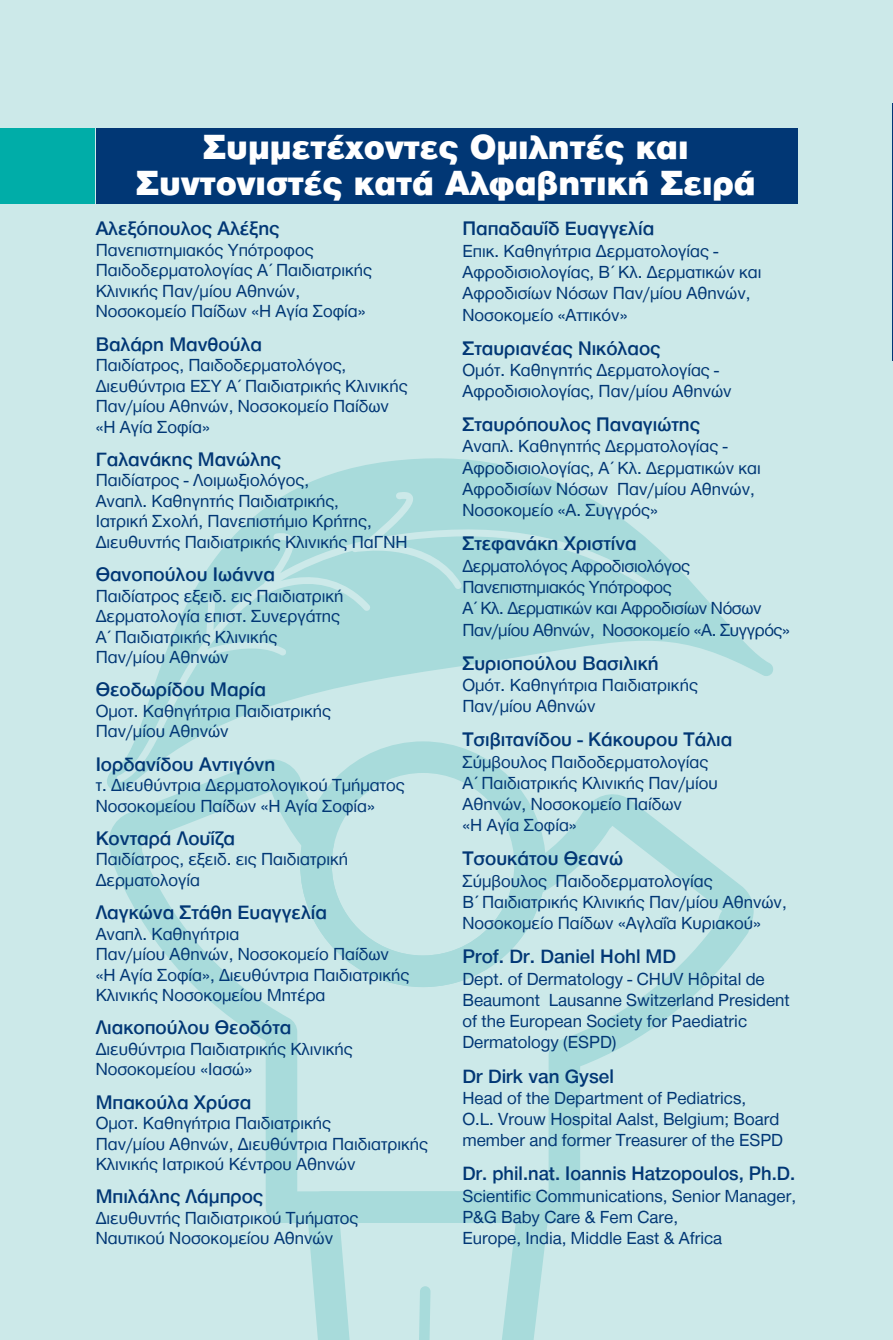
<style>
.page{position:relative;width:893px;height:1340px;background:#fff}
.page>*{position:absolute;margin:0;border:0;box-sizing:border-box;transform-origin:0 0}
.t1{font:900 36px "Helvetica Neue Greek";color:#fff}
.ΕΥΡΕΤΗΡΙΟ_ΤΙΤΛΟΙ{font:500 20.25px "Helvetica Neue Greek";color:#013775}
.ΕΥΡΕΤΗΡΙΟ_ΤΙΤΛΟΙ-2{font:18px/20.5px "Helvetica Neue Greek";color:#013775}
.ΕΥΡΕΤΗΡΙΟ_ΤΙΤΛΟΙ-3{font:18px/21.4px "Helvetica Neue Greek";letter-spacing:-.02em;color:#013775}
</style>
<div class="page">
<div style="left:0;top:0;width:893px;height:1339px;background:#cce9e9"></div>
<svg style="left:284px;top:1222px;width:281px;height:117px"></svg>
<svg style="left:109px;top:792px;width:645px;height:430px"></svg>
<svg style="left:300px;top:792px;width:246px;height:195px"></svg>
<svg style="left:107px;top:458px;width:666px;height:334px"></svg>
<hr style="left:892px;top:103px;width:1px;height:257px;background:#013775">
<div style="left:0;top:129px;width:95px;height:75px;background:#00ada8"></div>
<div style="left:96px;top:129px;width:701px;height:75px;background:#013775"></div>
<p class="t1" style="left:203px;top:128px;width:487px">Συμμετέχοντες Ομιλητές και</p>
<p class="t1" style="left:136px;top:164px;width:621px">Συντονιστές κατά Αλφαβητική Σειρά</p>
<p class="ΕΥΡΕΤΗΡΙΟ_ΤΙΤΛΟΙ" style="left:96px;top:218px;width:185px">Αλεξόπουλος Αλέξης</p>
<p class="ΕΥΡΕΤΗΡΙΟ_ΤΙΤΛΟΙ-2" style="left:96px;top:240px;width:278px">Πανεπιστημιακός Υπότροφος<br>Παιδοδερματολογίας Α΄ Παιδιατρικής<br>Κλινικής Παν/μίου Αθηνών,<br>Νοσοκομείο Παίδων «Η Αγία Σοφία»</p>
<p class="ΕΥΡΕΤΗΡΙΟ_ΤΙΤΛΟΙ" style="left:96px;top:333px;width:168px">Βαλάρη Μανθούλα</p>
<p class="ΕΥΡΕΤΗΡΙΟ_ΤΙΤΛΟΙ-2" style="left:96px;top:355px;width:313px">Παιδίατρος, Παιδοδερματολόγος,<br>Διευθύντρια ΕΣΥ Α΄ Παιδιατρικής Κλινικής<br>Παν/μίου Αθηνών, Νοσοκομείο Παίδων «Η Αγία Σοφία»</p>
<p class="ΕΥΡΕΤΗΡΙΟ_ΤΙΤΛΟΙ" style="left:96px;top:448px;width:187px">Γαλανάκης Μανώλης</p>
<p class="ΕΥΡΕΤΗΡΙΟ_ΤΙΤΛΟΙ-2" style="left:96px;top:470px;width:313px">Παιδίατρος - Λοιμωξιολόγος,<br>Αναπλ. Καθηγητής Παιδιατρικής,<br>Ιατρική Σχολή, Πανεπιστήμιο Κρήτης, Διευθυντής Παιδιατρικής Κλινικής ΠαΓΝΗ</p>
<p class="ΕΥΡΕΤΗΡΙΟ_ΤΙΤΛΟΙ" style="left:96px;top:563px;width:181px">Θανοπούλου Ιωάννα</p>
<p class="ΕΥΡΕΤΗΡΙΟ_ΤΙΤΛΟΙ-2" style="left:96px;top:585px;width:249px">Παιδίατρος εξειδ. εις Παιδιατρική<br>Δερματολογία επιστ. Συνεργάτης<br>Α΄ Παιδιατρικής Κλινικής<br>Παν/μίου Αθηνών</p>
<p class="ΕΥΡΕΤΗΡΙΟ_ΤΙΤΛΟΙ" style="left:96px;top:678px;width:172px">Θεοδωρίδου Μαρία</p>
<p class="ΕΥΡΕΤΗΡΙΟ_ΤΙΤΛΟΙ-2" style="left:96px;top:700px;width:237px">Ομοτ. Καθηγήτρια Παιδιατρικής<br>Παν/μίου Αθηνών</p>
<p class="ΕΥΡΕΤΗΡΙΟ_ΤΙΤΛΟΙ" style="left:96px;top:753px;width:181px">Ιορδανίδου Αντιγόνη</p>
<p class="ΕΥΡΕΤΗΡΙΟ_ΤΙΤΛΟΙ-2" style="left:96px;top:775px;width:311px">τ. Διευθύντρια Δερματολογικού Τμήματος<br>Νοσοκομείου Παίδων «Η Αγία Σοφία»</p>
<p class="ΕΥΡΕΤΗΡΙΟ_ΤΙΤΛΟΙ" style="left:96px;top:827px;width:141px">Κονταρά Λουΐζα</p>
<p class="ΕΥΡΕΤΗΡΙΟ_ΤΙΤΛΟΙ-2" style="left:96px;top:849px;width:254px">Παιδίατρος, εξειδ. εις Παιδιατρική<br>Δερματολογία</p>
<p class="ΕΥΡΕΤΗΡΙΟ_ΤΙΤΛΟΙ" style="left:96px;top:901px;width:233px">Λαγκώνα Στάθη Ευαγγελία</p>
<p class="ΕΥΡΕΤΗΡΙΟ_ΤΙΤΛΟΙ-2" style="left:96px;top:923px;width:315px">Αναπλ. Καθηγήτρια<br>Παν/μίου Αθηνών, Νοσοκομείο Παίδων «Η Αγία Σοφία», Διευθύντρια Παιδιατρικής<br>Κλινικής Νοσοκομείου Μητέρα</p>
<p class="ΕΥΡΕΤΗΡΙΟ_ΤΙΤΛΟΙ" style="left:96px;top:1016px;width:197px">Λιακοπούλου Θεοδότα</p>
<p class="ΕΥΡΕΤΗΡΙΟ_ΤΙΤΛΟΙ-2" style="left:96px;top:1038px;width:259px">Διευθύντρια Παιδιατρικής Κλινικής<br>Νοσοκομείου «Ιασώ»</p>
<p class="ΕΥΡΕΤΗΡΙΟ_ΤΙΤΛΟΙ" style="left:96px;top:1090px;width:157px">Μπακούλα Χρύσα</p>
<p class="ΕΥΡΕΤΗΡΙΟ_ΤΙΤΛΟΙ-2" style="left:96px;top:1112px;width:334px">Oμοτ. Καθηγήτρια Παιδιατρικής<br>Παν/μίου Αθηνών, Διευθύντρια Παιδιατρικής<br>Κλινικής Ιατρικού Κέντρου Αθηνών</p>
<p class="ΕΥΡΕΤΗΡΙΟ_ΤΙΤΛΟΙ" style="left:96px;top:1185px;width:169px">Μπιλάλης Λάμπρος</p>
<p class="ΕΥΡΕΤΗΡΙΟ_ΤΙΤΛΟΙ-2" style="left:96px;top:1207px;width:264px">Διευθυντής Παιδιατρικού Τμήματος<br>Ναυτικού Νοσοκομείου Αθηνών</p>
<p class="ΕΥΡΕΤΗΡΙΟ_ΤΙΤΛΟΙ" style="left:462px;top:218px;width:193px">Παπαδαυΐδ Ευαγγελία</p>
<p class="ΕΥΡΕΤΗΡΙΟ_ΤΙΤΛΟΙ-2" style="left:462px;top:240px;width:301px;line-height:21.4px">Επικ. Καθηγήτρια Δερματολογίας - Αφροδισιολογίας, Β΄ Κλ. Δερματικών και Αφροδισίων Νόσων Παν/μίου Αθηνών, Νοσοκομείο «Αττικόν»</p>
<p class="ΕΥΡΕΤΗΡΙΟ_ΤΙΤΛΟΙ" style="left:462px;top:337px;width:200px">Σταυριανέας Νικόλαος</p>
<p class="ΕΥΡΕΤΗΡΙΟ_ΤΙΤΛΟΙ-2" style="left:462px;top:359px;width:271px;line-height:21.4px">Ομότ. Καθηγητής Δερματολογίας -<br>Αφροδισιολογίας, Παν/μίου Αθηνών</p>
<p class="ΕΥΡΕΤΗΡΙΟ_ΤΙΤΛΟΙ" style="left:462px;top:413px;width:239px">Σταυρόπουλος Παναγιώτης</p>
<p class="ΕΥΡΕΤΗΡΙΟ_ΤΙΤΛΟΙ-2" style="left:462px;top:436px;width:300px;line-height:21.4px">Aναπλ. Καθηγητής Δερματολογίας - Αφροδισιολογίας, Α΄ Κλ. Δερματικών και Αφροδισίων Νόσων Παν/μίου Αθηνών, Νοσοκομείο «Α. Συγγρός»</p>
<p class="ΕΥΡΕΤΗΡΙΟ_ΤΙΤΛΟΙ" style="left:462px;top:533px;width:176px">Στεφανάκη Χριστίνα</p>
<p class="ΕΥΡΕΤΗΡΙΟ_ΤΙΤΛΟΙ-3" style="left:462px;top:555px;width:329px">Δερματολόγος Αφροδισιολόγος Πανεπιστημιακός Υπότροφος<br>Α΄ Κλ. Δερματικών και Αφροδισίων Νόσων Παν/μίου Αθηνών, Νοσοκομείο «Α. Συγγρός»</p>
<p class="ΕΥΡΕΤΗΡΙΟ_ΤΙΤΛΟΙ" style="left:462px;top:652px;width:198px">Συριοπούλου Βασιλική</p>
<p class="ΕΥΡΕΤΗΡΙΟ_ΤΙΤΛΟΙ-2" style="left:462px;top:674px;width:237px;line-height:21.4px">Ομότ. Καθηγήτρια Παιδιατρικής<br>Παν/μίου Αθηνών</p>
<p class="ΕΥΡΕΤΗΡΙΟ_ΤΙΤΛΟΙ" style="left:462px;top:728px;width:271px">Τσιβιτανίδου - Κάκουρου Τάλια</p>
<p class="ΕΥΡΕΤΗΡΙΟ_ΤΙΤΛΟΙ-2" style="left:462px;top:751px;width:257px;line-height:21.4px">Σύμβουλος Παιδοδερματολογίας<br>Α΄ Παιδιατρικής Κλινικής Παν/μίου</p>
<p class="ΕΥΡΕΤΗΡΙΟ_ΤΙΤΛΟΙ-2" style="left:462px;top:793px;width:221px;line-height:21.4px">Αθηνών, Νοσοκομείο Παίδων «Η Αγία Σοφία»</p>
<p class="ΕΥΡΕΤΗΡΙΟ_ΤΙΤΛΟΙ" style="left:462px;top:847px;width:162px">Τσουκάτου Θεανώ</p>
<p class="ΕΥΡΕΤΗΡΙΟ_ΤΙΤΛΟΙ-2" style="left:462px;top:870px;width:326px;line-height:21.4px">Σύμβουλος Παιδοδερματολογίας<br>Β΄ Παιδιατρικής Κλινικής Παν/μίου Αθηνών,<br>Νοσοκομείο Παίδων «Αγλαΐα Κυριακού»</p>
<p class="ΕΥΡΕΤΗΡΙΟ_ΤΙΤΛΟΙ" style="left:462px;top:945px;width:215px">Prof. Dr. Daniel Hohl MD</p>
<p class="ΕΥΡΕΤΗΡΙΟ_ΤΙΤΛΟΙ-2" style="left:462px;top:968px;width:329px;line-height:21.4px">Dept. of Dermatology - CHUV Hôpital de Beaumont Lausanne Switzerland President of the European Society for Paediatric Dermatology (ESPD)</p>
<p class="ΕΥΡΕΤΗΡΙΟ_ΤΙΤΛΟΙ" style="left:462px;top:1064px;width:153px">Dr Dirk van Gysel</p>
<p class="ΕΥΡΕΤΗΡΙΟ_ΤΙΤΛΟΙ-2" style="left:462px;top:1087px;width:322px;line-height:21.4px">Head of the Department of Pediatrics,<br>O.L. Vrouw Hospital Aalst, Belgium; Board member and former Treasurer of the ESPD</p>
<p class="ΕΥΡΕΤΗΡΙΟ_ΤΙΤΛΟΙ" style="left:462px;top:1162px;width:334px">Dr. phil.nat. Ioannis Hatzopoulos, Ph.D.</p>
<p class="ΕΥΡΕΤΗΡΙΟ_ΤΙΤΛΟΙ-2" style="left:462px;top:1185px;width:335px;line-height:21.4px">Scientific Communications, Senior Manager,<br>P&amp;G Baby Care &amp; Fem Care,<br>Europe, India, Middle East &amp; Africa</p>
</div>
